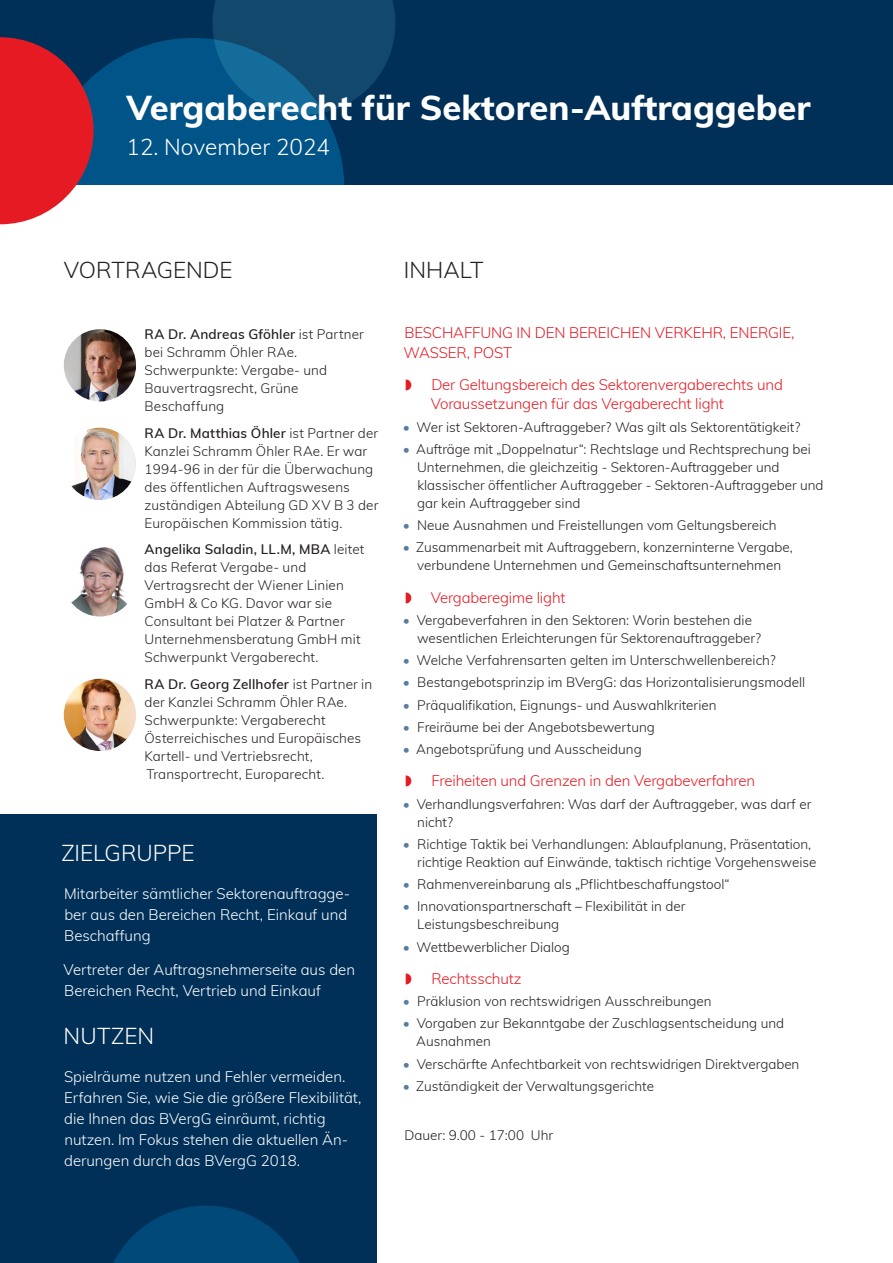
<style>
.page{position:relative;width:893px;height:1263px;background:#fff}
.page>*{position:absolute;margin:0;border:0;box-sizing:border-box;transform-origin:0 0}
.t1{font:800 34.5px "Muli";color:#fff}
.t2{font:300 22.5px "Muli";color:#fff}
.A4_HEAD_schwarz_15_P{font:300 22.5px "Muli";letter-spacing:.005em;color:#231f20}
.t3{font:300 15px/21px "Muli";color:#fff}
.A4_Halbkreis_Head_ro{font:300 15px/19.5px "Muli";letter-spacing:-.01em;color:#e51a23}
.A4_Text_schwarz_9pt{font:300 13.5px/18px "Muli";color:#231f20}
.SE_Titel_rechts_www{font:300 13.5px "Muli";color:#231f20}
.s1{font-weight:600}
.s2{color:#577ea0}
</style>
<div class="page">
<div style="left:0;top:0;width:893px;height:185px;background:#003058"></div>
<svg style="left:0;top:0;width:395px;height:224px"></svg>
<img style="left:64px;top:329px;width:72px;height:72px;border-radius:36px">
<img style="left:64px;top:428px;width:72px;height:72px;border-radius:36px">
<img style="left:64px;top:544px;width:72px;height:72px;border-radius:36px">
<img style="left:64px;top:679px;width:72px;height:72px;border-radius:36px">
<div style="left:0;top:814px;width:376px;height:449px;background:#003058"></div>
<svg style="left:113px;top:1205px;width:187px;height:58px"></svg>
<p class="t1" style="left:126px;top:82px;width:686px">Vergaberecht für Sektoren-Auftraggeber</p>
<p class="t2" style="left:126px;top:131px;width:205px">12. November 2024</p>
<p class="A4_HEAD_schwarz_15_P" style="left:64px;top:253px;width:171px">VORTRAGENDE</p>
<p class="A4_Text_schwarz_9pt" style="left:145px;top:325px;width:221px"><span class="s1">RA Dr. Andreas Gföhler</span> ist Partner bei Schramm Öhler RAe.<br>Schwerpunkte: Vergabe- und<br>Bauvertragsrecht, Grüne<br>Beschaffung</p>
<p class="A4_Text_schwarz_9pt" style="left:145px;top:423px;width:235px"><span class="s1">RA Dr. Matthias Öhler</span> ist Partner der Kanzlei Schramm Öhler RAe. Er war 1994-96 in der für die Überwachung des öffent-lichen Auftragswesens zuständigen Abteilung GD XV B 3 der Europäischen Kommission tätig.</p>
<p class="A4_Text_schwarz_9pt" style="left:145px;top:540px;width:221px"><span class="s1">Angelika Saladin, LL.M, MBA</span> leitet das Referat Vergabe- und<br>Vertragsrecht der Wiener Linien<br>GmbH &amp; Co KG. Davor war sie<br>Consultant bei Platzer &amp; Partner<br>Unternehmens-beratung-GmbH mit<br>Schwerpunkt Vergaberecht.</p>
<p class="A4_Text_schwarz_9pt" style="left:145px;top:674px;width:229px"><span class="s1">RA Dr. Georg Zellhofer</span> ist Partner in der Kanzlei Schramm Öhler RAe.<br>Schwerpunkte: Vergaberecht<br>Österreichisches und Europäisches<br>Kartell- und Vertriebsrecht,<br>Transportrecht, Europarecht.</p>
<p class="t2" style="left:61px;top:836px;width:135px">ZIELGRUPPE</p>
<p class="t3" style="left:64px;top:882px;width:287px">Mitarbeiter sämtlicher Sektorenauftragge&shy;ber aus den Bereichen Recht, Einkauf und<br>Beschaffung</p>
<p class="t3" style="left:64px;top:958px;width:293px">Vertreter der Auftragsnehmerseite aus den<br>Bereichen Recht, Vertrieb und Einkauf</p>
<p class="t2" style="left:64px;top:1019px;width:92px">NUTZEN</p>
<p class="t3" style="left:64px;top:1065px;width:299px">Spielräume nutzen und Fehler vermeiden.<br>Erfahren Sie, wie Sie die größere Flexibilität, die Ihnen das BVergG einräumt, richtig nutzen. Im Fokus stehen die aktuellen Än&shy;derungen durch das BVergG 2018.</p>
<p class="A4_HEAD_schwarz_15_P" style="left:404px;top:253px;width:81px">INHALT</p>
<p class="A4_Halbkreis_Head_ro" style="left:403px;top:322px;width:393px">BESCHAFFUNG IN DEN BEREICHEN VERKEHR, ENERGIE,<br>WASSER, POST</p>
<p class="A4_Halbkreis_Head_ro" style="left:431px;top:374px;width:354px">Der Geltungsbereich des Sektorenvergaberechts und<br>Voraussetzungen für das Vergaberecht light</p>
<p class="A4_Text_schwarz_9pt" style="left:403px;top:417px;width:399px"><span class="s2">•</span> Wer ist Sektoren-Auftraggeber? Was gilt als Sektorentätigkeit?</p>
<p class="A4_Text_schwarz_9pt" style="left:417px;top:439px;width:408px;text-indent:-14px"><span class="s2">•</span> Aufträge mit „Doppelnatur“: Rechtslage und Rechtsprechung bei Unternehmen, die gleichzeitig - Sektoren-Auftraggeber und klassischer öffentlicher Auftraggeber - Sektoren-Auftraggeber und gar kein Auftraggeber sind</p>
<p class="A4_Text_schwarz_9pt" style="left:403px;top:516px;width:375px"><span class="s2">•</span> Neue Ausnahmen und Freistellungen vom Geltungsbereich</p>
<p class="A4_Text_schwarz_9pt" style="left:403px;top:538px;width:391px;text-align:center"><span class="s2">•</span> Zusammenarbeit mit Auftraggebern, konzerninterne Vergabe, verbundene Unternehmen und Gemeinschaftsunternehmen</p>
<p class="A4_Halbkreis_Head_ro" style="left:431px;top:587px;width:136px">Vergaberegime light</p>
<p class="A4_Text_schwarz_9pt" style="left:417px;top:610px;width:346px;text-indent:-14px"><span class="s2">•</span> Vergabeverfahren in den Sektoren: Worin bestehen die wesentlichen Erleichterungen für Sektorenauftraggeber?</p>
<p class="A4_Text_schwarz_9pt" style="left:403px;top:651px;width:375px"><span class="s2">•</span> Welche Verfahrensarten gelten im Unterschwellenbereich?</p>
<p class="A4_Text_schwarz_9pt" style="left:403px;top:673px;width:404px"><span class="s2">•</span> Bestangebotsprinzip im BVergG: das Horizontalisierungsmodell</p>
<p class="A4_Text_schwarz_9pt" style="left:403px;top:695px;width:315px"><span class="s2">•</span> Präqualifikation, Eignungs- und Auswahlkriterien</p>
<p class="A4_Text_schwarz_9pt" style="left:403px;top:717px;width:254px"><span class="s2">•</span> Freiräume bei der Angebotsbewertung</p>
<p class="A4_Text_schwarz_9pt" style="left:403px;top:740px;width:241px"><span class="s2">•</span> Angebotsprüfung und Ausscheidung</p>
<p class="A4_Halbkreis_Head_ro" style="left:431px;top:770px;width:325px">Freiheiten und Grenzen in den Vergabeverfahren</p>
<p class="A4_Text_schwarz_9pt" style="left:417px;top:794px;width:396px;text-indent:-15px"><span class="s2">•</span> Verhandlungsverfahren: Was darf der Auftraggeber, was darf er nicht?</p>
<p class="A4_Text_schwarz_9pt" style="left:417px;top:834px;width:401px;text-indent:-15px"><span class="s2">•</span> Richtige Taktik bei Verhandlungen: Ablaufplanung, Präsentation, richtige Reaktion auf Einwände, taktisch richtige Vorgehensweise</p>
<p class="A4_Text_schwarz_9pt" style="left:403px;top:875px;width:328px"><span class="s2">•</span> Rahmenvereinbarung als „Pflichtbeschaffungstool“</p>
<p class="A4_Text_schwarz_9pt" style="left:417px;top:897px;width:270px;text-indent:-15px"><span class="s2">•</span> Innovationspartnerschaft – Flexibilität in der<br>Leistungsbeschreibung</p>
<p class="A4_Text_schwarz_9pt" style="left:403px;top:937px;width:169px"><span class="s2">•</span> Wettbewerblicher Dialog</p>
<p class="A4_Halbkreis_Head_ro" style="left:431px;top:968px;width:92px">Rechtsschutz</p>
<p class="A4_Text_schwarz_9pt" style="left:403px;top:992px;width:310px"><span class="s2">•</span> Präklusion von rechtswidrigen Ausschreibungen</p>
<p class="A4_Text_schwarz_9pt" style="left:416px;top:1014px;width:369px;text-indent:-14px"><span class="s2">•</span> Vorgaben zur Bekanntgabe der Zuschlagsentscheidung und<br>Ausnahmen</p>
<p class="A4_Text_schwarz_9pt" style="left:403px;top:1054px;width:398px"><span class="s2">•</span> Verschärfte Anfechtbarkeit von rechtswidrigen Direktvergaben</p>
<p class="A4_Text_schwarz_9pt" style="left:403px;top:1076px;width:253px"><span class="s2">•</span> Zuständigkeit der Verwaltungsgerichte</p>
<p class="SE_Titel_rechts_www" style="left:404px;top:1125px;width:150px">Dauer: 9.00 - 17:00 Uhr</p>
</div>
